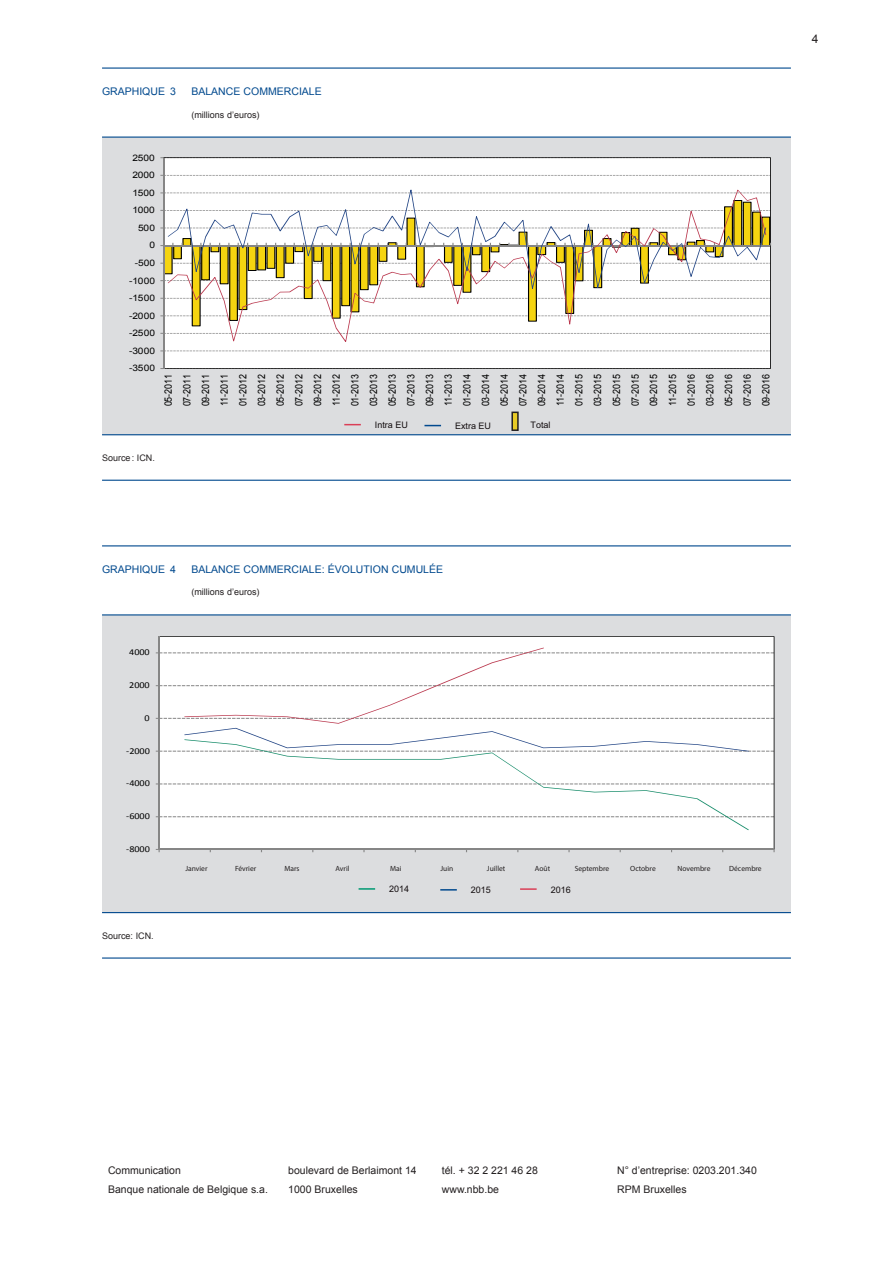
<style>
.page{position:relative;width:893px;height:1263px;background:#fff}
.page>*{position:absolute;margin:0;border:0;box-sizing:border-box;transform-origin:0 0}
.t1{font:12px "Arial";color:#231f20}
.t2{font:10.5px "Arial";color:#231f20}
.t3{font:10.5px "Arial";color:#01498e}
.t4{font:10.2px/18.8px "Arial";letter-spacing:-.015em;color:#000;text-align:justify;scale:.88 1}
.t5{font:9px "Arial";color:#231f20}
.t6{font:9px "Arial";letter-spacing:-.015em;color:#000;scale:1.14 1}
.t7{font:9px "Arial";color:#130d0f}
.t8{font:9px "Calibri";letter-spacing:-.01em;color:#000;scale:1.14 1}
.t9{font:7.5px "Myriad Pro";color:#231f20}
</style>
<div class="page">
<div style="left:102px;top:137px;width:689px;height:298px;background:#dcdddf"></div>
<hr style="left:102px;top:68px;width:689px;height:1px;background:#01498e">
<hr style="left:102px;top:137px;width:689px;height:1px;background:#01498e">
<hr style="left:102px;top:434px;width:689px;height:1px;background:#01498e">
<hr style="left:102px;top:480px;width:689px;height:1px;background:#01498e">
<svg style="left:164px;top:157px;width:607px;height:212px;background:#f5f5f5"></svg>
<hr style="left:163px;top:158px;width:1px;height:210px;background:#868686">
<svg style="left:160px;top:200px;width:611px;height:126px"></svg>
<svg style="left:168px;top:289px;width:598px;height:53px;background:#f5f2ea"></svg>
<svg style="left:168px;top:190px;width:598px;height:99px;background:#e4dec3"></svg>
<svg style="left:344px;top:424px;width:17px;height:1px"></svg>
<svg style="left:424px;top:425px;width:17px;height:1px"></svg>
<div style="left:512px;top:412px;width:6px;height:18px;background:#e8ca25"></div>
<div style="left:511px;top:412px;width:8px;height:19px;border:2px solid #231f20"></div>
<div style="left:102px;top:615px;width:689px;height:297px;background:#dcdddf"></div>
<hr style="left:102px;top:545px;width:689px;height:1px;background:#01498e">
<hr style="left:102px;top:614px;width:689px;height:1px;background:#01498e">
<hr style="left:102px;top:912px;width:689px;height:1px;background:#01498e">
<hr style="left:102px;top:957px;width:689px;height:1px;background:#01498e">
<div style="left:160px;top:636px;width:614px;height:213px;background:#fff"></div>
<hr style="left:159px;top:636px;width:1px;height:213px;background:#868686">
<hr style="left:159px;top:849px;width:615px;height:1px;background:#868686">
<svg style="left:184px;top:751px;width:565px;height:79px;background:#fafafa"></svg>
<svg style="left:184px;top:648px;width:565px;height:103px;background:#f9f9fa"></svg>
<svg style="left:359px;top:888px;width:16px;height:2px"></svg>
<svg style="left:440px;top:889px;width:17px;height:1px"></svg>
<svg style="left:520px;top:888px;width:17px;height:2px"></svg>
<p class="t3" style="left:102px;top:85px;width:55px">Graphique</p>
<p class="t3" style="left:170px;top:85px;width:7px">3</p>
<p class="t3" style="left:191px;top:85px;width:132px">BALANCE COMMERCIALE</p>
<p class="t5" style="left:191px;top:109px;width:70px">(millions d’euros)</p>
<p class="t6" style="left:132px;top:152px;width:21px">2500</p>
<p class="t6" style="left:132px;top:169px;width:21px">2000</p>
<p class="t6" style="left:132px;top:187px;width:21px">1500</p>
<p class="t6" style="left:132px;top:204px;width:21px">1000</p>
<p class="t6" style="left:138px;top:222px;width:16px">500</p>
<p class="t6" style="left:149px;top:239px;width:6px">0</p>
<p class="t6" style="left:135px;top:257px;width:19px">-500</p>
<p class="t6" style="left:129px;top:274px;width:24px">-1000</p>
<p class="t6" style="left:129px;top:292px;width:24px">-1500</p>
<p class="t6" style="left:129px;top:310px;width:24px">-2000</p>
<p class="t6" style="left:129px;top:327px;width:24px">-2500</p>
<p class="t6" style="left:129px;top:345px;width:24px">-3000</p>
<p class="t6" style="left:129px;top:362px;width:24px">-3500</p>
<p class="t4" style="left:159px;top:406px;width:39px;rotate:-90deg">05-2011<br>07-2011<br>09-2011<br>11-2011<br>01-2012<br>03-2012<br>05-2012<br>07-2012<br>09-2012<br>11-2012<br>01-2013<br>03-2013<br>05-2013<br>07-2013<br>09-2013<br>11-2013<br>01-2014<br>03-2014<br>05-2014<br>07-2014<br>09-2014<br>11-2014<br>01-2015<br>03-2015<br>05-2015<br>07-2015<br>09-2015<br>11-2015<br>01-2016<br>03-2016<br>05-2016<br>07-2016<br>09-2016</p>
<p class="t7" style="left:375px;top:419px;width:35px">Intra EU</p>
<p class="t7" style="left:455px;top:420px;width:38px">Extra EU</p>
<p class="t7" style="left:531px;top:419px;width:22px">Total</p>
<p class="t5" style="left:102px;top:452px;width:54px">Source: ICN.</p>
<p class="t3" style="left:102px;top:562px;width:55px">Graphique</p>
<p class="t3" style="left:170px;top:562px;width:7px">4</p>
<p class="t3" style="left:191px;top:562px;width:253px">BALANCE COMMERCIALE: ÉVOLUTION CUMULÉE</p>
<p class="t5" style="left:191px;top:586px;width:70px">(millions d’euros)</p>
<p class="t8" style="left:129px;top:647px;width:19px">4000</p>
<p class="t8" style="left:129px;top:679px;width:19px">2000</p>
<p class="t8" style="left:145px;top:712px;width:6px">0</p>
<p class="t8" style="left:126px;top:745px;width:22px">‐2000</p>
<p class="t8" style="left:126px;top:778px;width:22px">‐4000</p>
<p class="t8" style="left:126px;top:810px;width:22px">‐6000</p>
<p class="t8" style="left:126px;top:843px;width:22px">‐8000</p>
<p class="t5" style="left:102px;top:929px;width:53px">Source: ICN.</p>
<p class="t9" style="left:185px;top:863px;width:24px">Janvier</p>
<p class="t9" style="left:235px;top:863px;width:23px">Février</p>
<p class="t9" style="left:284px;top:863px;width:17px">Mars</p>
<p class="t9" style="left:335px;top:863px;width:16px">Avril</p>
<p class="t9" style="left:390px;top:863px;width:13px">Mai</p>
<p class="t9" style="left:440px;top:863px;width:14px">Juin</p>
<p class="t9" style="left:487px;top:863px;width:20px">Juillet</p>
<p class="t9" style="left:535px;top:863px;width:17px">Août</p>
<p class="t9" style="left:575px;top:863px;width:36px">Septembre</p>
<p class="t9" style="left:630px;top:863px;width:27px">Octobre</p>
<p class="t9" style="left:677px;top:863px;width:34px">Novembre</p>
<p class="t9" style="left:729px;top:863px;width:34px">Décembre</p>
<p class="t7" style="left:389px;top:883px;width:22px">2014</p>
<p class="t7" style="left:471px;top:884px;width:22px">2015</p>
<p class="t7" style="left:551px;top:883px;width:22px">2016</p>
<p class="t1" style="left:812px;top:31px;width:8px">4</p>
<p class="t2" style="left:108px;top:1163px;width:74px">Communication</p>
<p class="t2" style="left:288px;top:1163px;width:130px">boulevard de Berlaimont 14</p>
<p class="t2" style="left:442px;top:1163px;width:98px">tél. + 32 2 221 46 28</p>
<p class="t2" style="left:617px;top:1163px;width:141px">N° d’entreprise: 0203.201.340</p>
<p class="t2" style="left:108px;top:1183px;width:161px">Banque nationale de Belgique s.a.</p>
<p class="t2" style="left:288px;top:1183px;width:71px">1000 Bruxelles</p>
<p class="t2" style="left:442px;top:1183px;width:59px">www.nbb.be</p>
<p class="t2" style="left:617px;top:1183px;width:71px">RPM Bruxelles</p>
</div>
